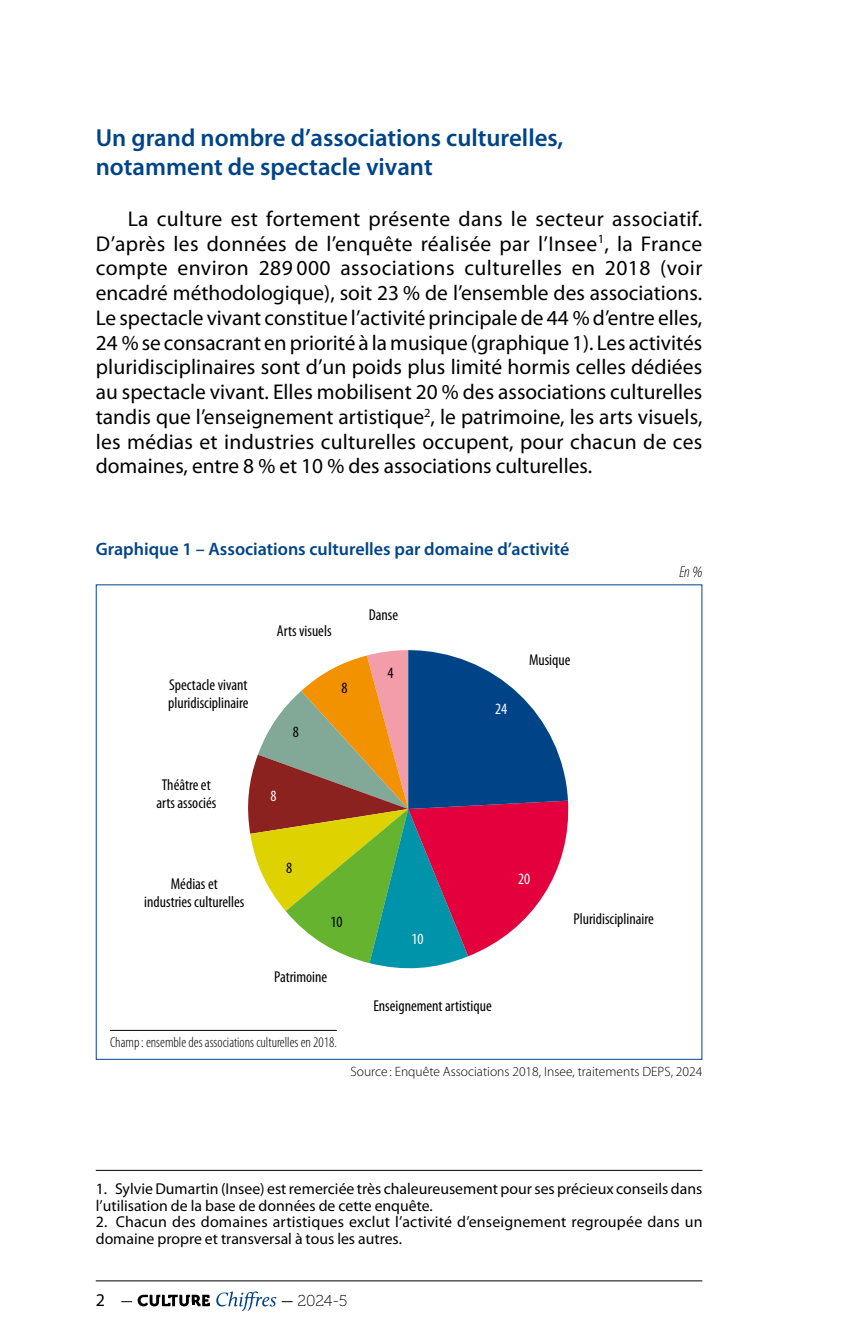
<style>
.page{position:relative;width:862px;height:1340px;background:#fff}
.page>*{position:absolute;margin:0;border:0;box-sizing:border-box;transform-origin:0 0}
.CE-CC-Inter-1{font:600 24.75px/29.2px "Myriad Pro";color:#048}
.CE-CC-Textecourant-9_5-11{font:21.38px/24.8px "Myriad Pro";color:#000;text-align:justify}
.TAB-GRAPH-Titre{font:600 18px "Myriad Pro";color:#048}
.t1{font:18px "Myriad Pro";color:#000}
.CE-CC-Note{font:15.75px/16.9px "Myriad Pro";color:#000}
.t2{font:condensed 15.75px/18px "Myriad Pro";color:#000;text-align:center}
.t3{font:condensed 15.75px "Myriad Pro";color:#fff}
.t4{font:15.75px "Museo 100";color:#000}
.TAB-GRAPH-Unités{font:italic 300 condensed 15.75px "Myriad Pro";color:#000}
.TAB-GRAPH-Note-1{font:300 condensed 14.62px "Myriad Pro";color:#000}
.TAB-GRAPH-Source{font:300 13.5px "Myriad Pro";color:#000}
</style>
<div class="page">
<hr style="left:96px;top:1280px;width:606px;height:1px;background:#000">
<svg style="left:121px;top:1294px;width:89px;height:12px"></svg>
<svg style="left:216px;top:1291px;width:76px;height:19px"></svg>
<hr style="left:96px;top:1169px;width:606px;height:1px;background:#000">
<svg style="left:248px;top:650px;width:321px;height:319px"></svg>
<hr style="left:110px;top:1030px;width:226px;height:1px;background:#000">
<p class="CE-CC-Inter-1" style="left:96px;top:123px;width:469px">Un grand nombre d’associations culturelles, notamment de spectacle vivant</p>
<p class="CE-CC-Textecourant-9_5-11" style="left:96px;top:206px;width:608px;text-indent:32px">La culture est fortement présente dans le secteur associatif.<br>D’après les données de l’enquête réalisée par l’Insee<sup>1</sup>, la France compte environ 289 000 associations culturelles en 2018 (voir encadré méthodologique), soit 23 % de l’ensemble des associations.<br>Le spectacle vivant constitue l’activité principale de 44 % d’entre elles, 24 % se consacrant en priorité à la musique (graphique 1). Les activités pluridisciplinaires sont d’un poids plus limité hormis celles dédiées au spectacle vivant. Elles mobilisent 20 % des associations culturelles tandis que l’enseignement artistique<sup>2</sup>, le patrimoine, les arts visuels, les médias et industries culturelles occupent, pour chacun de ces domaines, entre 8 % et 10 % des associations culturelles.</p>
<p class="TAB-GRAPH-Titre" style="left:96px;top:538px;width:475px">Graphique 1 – Associations culturelles par domaine d’activité</p>
<p class="t2" style="left:168px;top:675px;width:82px;text-align:left">Spectacle vivant pluridisciplinaire</p>
<p class="t2" style="left:156px;top:775px;width:61px">Théâtre et arts associés</p>
<p class="t2" style="left:144px;top:874px;width:102px">Médias et<br>industries culturelles</p>
<p class="t2" style="left:277px;top:621px;width:56px">Arts visuels</p>
<p class="t2" style="left:293px;top:723px;width:8px">8</p>
<p class="t2" style="left:341px;top:678px;width:8px">8</p>
<p class="t3" style="left:270px;top:786px;width:8px">8</p>
<p class="t2" style="left:286px;top:858px;width:8px">8</p>
<p class="t2" style="left:330px;top:912px;width:14px">10</p>
<p class="t2" style="left:274px;top:967px;width:55px">Patrimoine</p>
<p class="TAB-GRAPH-Note-1" style="left:110px;top:1033px;width:228px">Champ: ensemble des associations culturelles en 2018.</p>
<p class="t2" style="left:368px;top:605px;width:31px">Danse</p>
<p class="t2" style="left:387px;top:663px;width:8px">4</p>
<p class="t3" style="left:495px;top:699px;width:14px">24</p>
<p class="t2" style="left:528px;top:650px;width:43px">Musique</p>
<p class="t3" style="left:411px;top:928px;width:14px">10</p>
<p class="t2" style="left:373px;top:996px;width:120px">Enseignement artistique</p>
<p class="t3" style="left:518px;top:869px;width:14px">20</p>
<p class="t2" style="left:573px;top:909px;width:82px">Pluridisciplinaire</p>
<p class="TAB-GRAPH-Unités" style="left:679px;top:562px;width:24px">En %</p>
<p class="TAB-GRAPH-Source" style="left:350px;top:1063px;width:353px">Source : Enquête Associations 2018, Insee, traitements DEPS, 2024</p>
<p class="CE-CC-Note" style="left:96px;top:1179px;width:607px">1. Sylvie Dumartin (Insee) est remerciée très chaleureusement pour ses précieux conseils dans l’utilisation de la base de données de cette enquête.</p>
<p class="CE-CC-Note" style="left:96px;top:1213px;width:608px">2. Chacun des domaines artistiques exclut l’activité d’enseignement regroupée dans un domaine propre et transversal à tous les autres.</p>
<p class="t1" style="left:96px;top:1289px;width:11px">2</p>
<p class="t4" style="left:297px;top:1292px;width:52px">2024-5</p>
</div>
